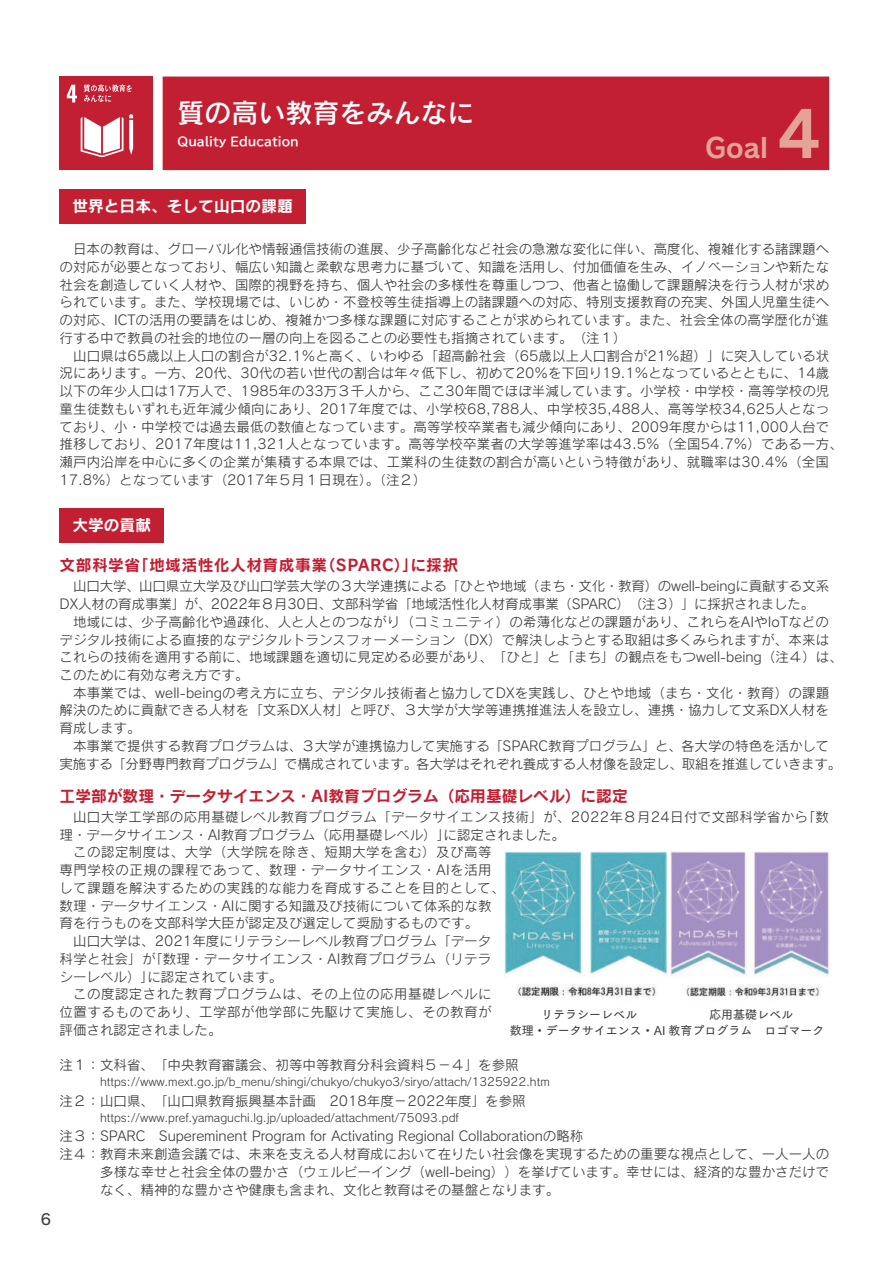
<style>
.page{position:relative;width:893px;height:1263px;background:#fff}
.page>*{position:absolute;margin:0;border:0;box-sizing:border-box;transform-origin:0 0}
.t1{font:63px "Rodin Pro B";color:#e4a394}
.t2{font:27px "Rodin Pro DB";color:#fff}
.t3{font:27px "Rodin Pro B";color:#e4a394}
.t4{font:15.75px "Rodin Pro B";color:#c21f32}
.t5{font:15.75px "Rodin Pro B";letter-spacing:.03em;color:#c21f32}
.t6{font:15.75px "Rodin Pro B";color:#fff}
.t7{font:15px "Rodin Pro DB";color:#3e3e3f}
.t8{font:13.5px/17.7px "Rodin Pro M";letter-spacing:.005em;color:#3e3e3f}
.t9{font:13.5px "Rodin Pro M";letter-spacing:.035em;color:#3e3e3f}
.t10{font:13.5px "Rodin Pro M";letter-spacing:.025em;color:#3e3e3f}
.t11{font:13.5px "Rodin Pro M";letter-spacing:.03em;color:#3e3e3f}
.t12{font:12px/16.5px "Tsuku Go Pro D";color:#3e3e3f;text-align:center}
.t13{font:12px "BIZ UDP Gothic Bold";color:#fff}
.t14{font:11.25px "Rodin Pro M";color:#3e3e3f}
</style>
<div class="page">
<div style="left:60px;top:189px;width:246px;height:34px;background:#c21f32"></div>
<div style="left:60px;top:508px;width:104px;height:34px;background:#c21f32"></div>
<div style="left:163px;top:77px;width:666px;height:93px;background:#c21f32"></div>
<div style="left:60px;top:77px;width:93px;height:93px;background:#c21f32"></div>
<svg style="left:67px;top:85px;width:10px;height:18px"></svg>
<svg style="left:81px;top:114px;width:52px;height:43px"></svg>
<svg style="left:84px;top:84px;width:48px;height:18px"></svg>
<img style="left:505px;top:851px;width:163px;height:146px">
<img style="left:670px;top:851px;width:159px;height:146px">
<h2 class="t2" style="left:178px;top:95px;width:299px">質の高い教育をみんなに</h2>
<p class="t13" style="left:178px;top:135px;width:123px">Quality Education</p>
<h2 class="t3" style="left:705px;top:130px;width:64px">Goal</h2>
<h1 class="t1" style="left:777px;top:92px;width:45px">4</h1>
<p class="t6" style="left:72px;top:195px;width:222px">世界と日本、そして山口の課題</p>
<p class="t8" style="left:60px;top:240px;width:771px;text-align:justify;text-indent:14px">日本の教育は、グローバル化や情報通信技術の進展、少子高齢化など社会の急激な変化に伴い、高度化、複雑化する諸課題への対応が必要となっており、幅広い知識と柔軟な思考力に基づいて、知識を活用し、付加価値を生み、イノベーションや新たな社会を創造していく人材や、国際的視野を持ち、個人や社会の多様性を尊重しつつ、他者と協働して課題解決を行う人材が求められています。また、学校現場では、いじめ・不登校等生徒指導上の諸課題への対応、特別支援教育の充実、外国人児童生徒への対応、ICTの活用の要請をはじめ、複雑かつ多様な課題に対応することが求められています。また、社会全体の高学歴化が進行する中で教員の社会的地位の一層の向上を図ることの必要性も指摘されています。（注１）</p>
<p class="t8" style="left:60px;top:346px;width:785px;text-indent:14px">山口県は65歳以上人口の割合が32.1%と高く、いわゆる「超高齢社会（65歳以上人口割合が21%超）」に突入している状況にあります。一方、20代、30代の若い世代の割合は年々低下し、初めて20%を下回り19.1%となっているとともに、14歳以下の年少人口は17万人で、1985年の33万３千人から、ここ30年間でほぼ半減しています。小学校・中学校・高等学校の児童生徒数もいずれも近年減少傾向にあり、2017年度では、小学校68,788人、中学校35,488人、高等学校34,625人となっており、小・中学校では過去最低の数値となっています。高等学校卒業者も減少傾向にあり、2009年度からは11,000人台で推移しており、2017年度は11,321人となっています。高等学校卒業者の大学等進学率は43.5%（全国54.7%）である一方、瀬戸内沿岸を中心に多くの企業が集積する本県では、工業科の生徒数の割合が高いという特徴があり、就職率は30.4%（全国17.8%）となっています（2017年５月１日現在）。（注２）</p>
<p class="t7" style="left:41px;top:1209px;width:12px">6</p>
<p class="t6" style="left:72px;top:515px;width:80px">大学の貢献</p>
<p class="t5" style="left:60px;top:554px;width:400px">文部科学省「地域活性化人材育成事業（SPARC）」に採択</p>
<p class="t8" style="left:60px;top:577px;width:771px;text-indent:13px">山口大学、山口県立大学及び山口学芸大学の３大学連携による「ひとや地域（まち・文化・教育）のwell-beingに貢献する文系<br>DX人材の育成事業」が、2022年８月30日、文部科学省「地域活性化人材育成事業（SPARC）（注３）」に採択されました。</p>
<p class="t8" style="left:60px;top:612px;width:785px;text-indent:14px">地域には、少子高齢化や過疎化、人と人とのつながり（コミュニティ）の希薄化などの課題があり、これらをAIやIoTなどのデジタル技術による直接的なデジタルトランスフォーメーション（DX）で解決しようとする取組は多くみられますが、本来はこれらの技術を適用する前に、地域課題を適切に見定める必要があり、「ひと」と「まち」の観点をもつwell-being（注４）は、このために有効な考え方です。</p>
<p class="t8" style="left:60px;top:683px;width:771px;text-align:justify;text-indent:14px">本事業では、well-beingの考え方に立ち、デジタル技術者と協力してDXを実践し、ひとや地域（まち・文化・教育）の課題解決のために貢献できる人材を「文系DX人材」と呼び、３大学が大学等連携推進法人を設立し、連携・協力して文系DX人材を育成します。</p>
<p class="t8" style="left:60px;top:736px;width:783px;text-align:center">本事業で提供する教育プログラムは、３大学が連携協力して実施する「SPARC教育プログラム」と、各大学の特色を活かして<br>実施する「分野専門教育プログラム」で構成されています。各大学はそれぞれ養成する人材像を設定し、取組を推進していきます。</p>
<p class="t4" style="left:60px;top:785px;width:570px">工学部が数理・データサイエンス・AI教育プログラム（応用基礎レベル）に認定</p>
<p class="t10" style="left:73px;top:808px;width:757px">山口大学工学部の応用基礎レベル教育プログラム「データサイエンス技術」が、2022年８月24日付で文部科学省から｢数</p>
<p class="t8" style="left:60px;top:825px;width:507px">理・データサイエンス・AI教育プログラム（応用基礎レベル）｣に認定されました。</p>
<p class="t9" style="left:73px;top:844px;width:420px">この認定制度は、大学（大学院を除き、短期大学を含む）及び高等</p>
<p class="t9" style="left:60px;top:861px;width:433px">専門学校の正規の課程であって、数理・データサイエンス・AIを活用</p>
<p class="t11" style="left:60px;top:879px;width:447px">して課題を解決するための実践的な能力を育成することを目的として、</p>
<p class="t8" style="left:60px;top:896px;width:433px">数理・データサイエンス・AIに関する知識及び技術について体系的な教</p>
<p class="t8" style="left:60px;top:914px;width:420px">育を行うものを文部科学大臣が認定及び選定して奨励するものです。</p>
<p class="t8" style="left:73px;top:932px;width:420px">山口大学は、2021年度にリテラシーレベル教育プログラム「データ</p>
<p class="t8" style="left:60px;top:949px;width:433px">科学と社会」が｢数理・データサイエンス・AI教育プログラム（リテラ</p>
<p class="t8" style="left:60px;top:967px;width:224px">シーレベル）｣に認定されています。</p>
<p class="t9" style="left:73px;top:985px;width:420px">この度認定された教育プログラムは、その上位の応用基礎レベルに</p>
<p class="t9" style="left:60px;top:1003px;width:433px">位置するものであり、工学部が他学部に先駆けて実施し、その教育が</p>
<p class="t8" style="left:60px;top:1020px;width:164px">評価され認定されました。</p>
<p class="t8" style="left:60px;top:1056px;width:460px">注１：文科省、「中央教育審議会、初等中等教育分科会資料５－４」を参照</p>
<p class="t14" style="left:100px;top:1075px;width:451px">https://www.mext.go.jp/b_menu/shingi/chukyo/chukyo3/siryo/attach/1325922.htm</p>
<p class="t8" style="left:60px;top:1091px;width:468px">注２：山口県、「山口県教育振興基本計画　2018年度－2022年度」を参照</p>
<p class="t14" style="left:100px;top:1110px;width:360px">https://www.pref.yamaguchi.lg.jp/uploaded/attachment/75093.pdf</p>
<p class="t8" style="left:60px;top:1127px;width:525px">注３：SPARC　Supereminent Program for Activating Regional Collaborationの略称</p>
<p class="t8" style="left:60px;top:1145px;width:771px">注４： 教育未来創造会議では、未来を支える人材育成において在りたい社会像を実現するための重要な視点として、一人一人の</p>
<p class="t8" style="left:100px;top:1162px;width:731px">多様な幸せと社会全体の豊かさ（ウェルビーイング（well-being））を挙げています。幸せには、経済的な豊かさだけで</p>
<p class="t8" style="left:100px;top:1180px;width:461px">なく、精神的な豊かさや健康も含まれ、文化と教育はその基盤となります。</p>
<p class="t12" style="left:510px;top:1005px;width:316px">リテラシーレベル　　　　　　応用基礎レベル<br>数理・データサイエンス・AI 教育プログラム　ロゴマーク</p>
</div>
